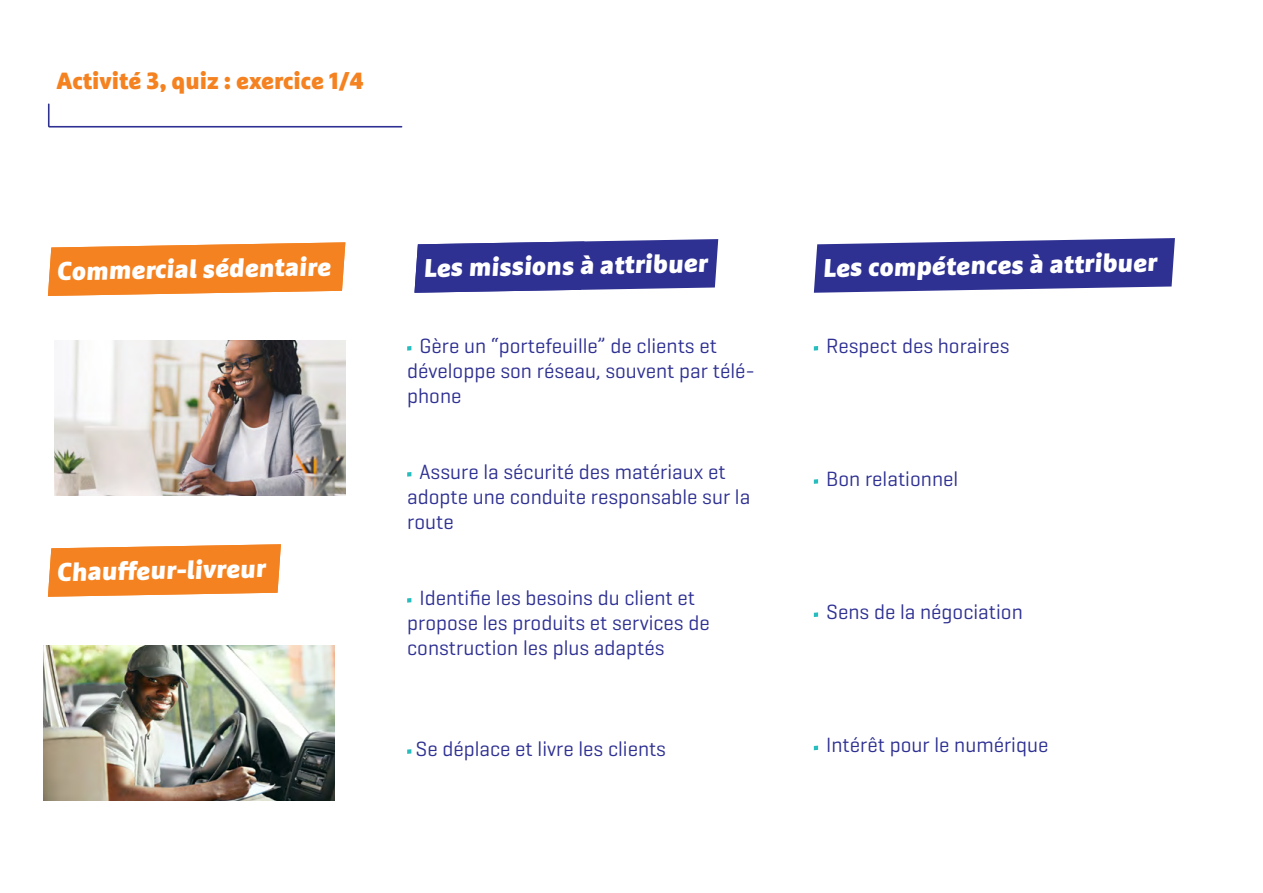
<style>
.page{position:relative;width:1263px;height:893px;background:#fff}
.page>*{position:absolute;margin:0;border:0;box-sizing:border-box;transform-origin:0 0}
.t1{font:900 25.5px "Marselis Pro";color:#fff}
.t2{font:900 23.4px "Marselis Pro";color:#f58220}
.t3{font:21px/25.2px "Geogrotesque";color:#2e3092}
</style>
<div class="page">
<svg style="left:47px;top:103px;width:356px;height:25px"></svg>
<svg style="left:407px;top:346px;width:4px;height:5px"></svg>
<svg style="left:407px;top:472px;width:4px;height:5px"></svg>
<svg style="left:407px;top:598px;width:4px;height:5px"></svg>
<svg style="left:407px;top:749px;width:4px;height:5px"></svg>
<svg style="left:814px;top:346px;width:4px;height:5px"></svg>
<svg style="left:814px;top:479px;width:4px;height:5px"></svg>
<svg style="left:814px;top:612px;width:4px;height:5px"></svg>
<svg style="left:814px;top:746px;width:4px;height:4px"></svg>
<svg style="left:414px;top:239px;width:304px;height:54px;background:#45479e"></svg>
<svg style="left:48px;top:242px;width:297px;height:54px;background:#f68f37"></svg>
<svg style="left:814px;top:238px;width:361px;height:55px;background:#484a9f"></svg>
<img style="left:54px;top:340px;width:291px;height:155px">
<img style="left:44px;top:646px;width:291px;height:155px">
<svg style="left:48px;top:544px;width:233px;height:53px;background:#f58d34"></svg>
<p class="t2" style="left:56px;top:65px;width:308px">Activité 3, quiz : exercice 1/4</p>
<p class="t1" style="left:57px;top:255px;width:275px;rotate:-1deg">Commercial sédentaire</p>
<p class="t1" style="left:423px;top:252px;width:286px;rotate:-1deg">Les missions à attribuer</p>
<p class="t3" style="left:407px;top:332px;width:349px;text-indent:12px">Gère un “portefeuille” de clients et développe son réseau, souvent par télé&shy;phone</p>
<p class="t1" style="left:57px;top:556px;width:210px;rotate:-1deg">Chauff eur-livreur</p>
<p class="t3" style="left:407px;top:458px;width:345px;text-indent:12px">Assure la sécurité des matériaux et adopte une conduite responsable sur la route</p>
<p class="t3" style="left:407px;top:584px;width:304px;text-indent:12px">Identifie les besoins du client et propose les produits et services de construction les plus adaptés</p>
<p class="t3" style="left:415px;top:736px;width:252px">Se déplace et livre les clients</p>
<p class="t1" style="left:822px;top:252px;width:336px;rotate:-1deg">Les compétences à attribuer</p>
<p class="t3" style="left:826px;top:332px;width:185px">Respect des horaires</p>
<p class="t3" style="left:826px;top:466px;width:133px">Bon relationnel</p>
<p class="t3" style="left:826px;top:599px;width:198px">Sens de la négociation</p>
<p class="t3" style="left:826px;top:732px;width:224px">Intérêt pour le numérique</p>
</div>
